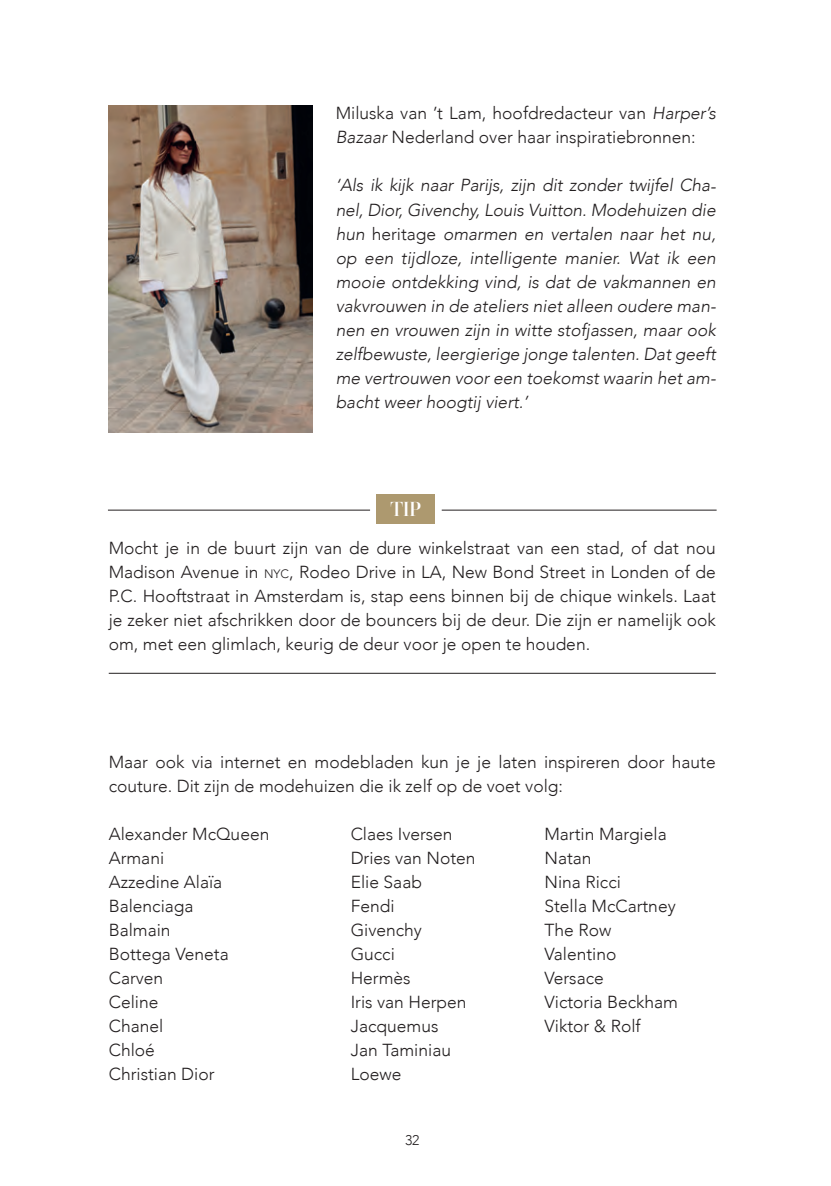
<style>
.page{position:relative;width:831px;height:1186px;background:#fff}
.page>*{position:absolute;margin:0;border:0;box-sizing:border-box;transform-origin:0 0}
.t1{font:20px "Ambroise Std";color:#fff}
.t2{font:300 17.4px/24px "Avenir";color:#231f20}
.t3{font:italic 300 17.4px/24px "Avenir";color:#231f20;text-align:justify}
.t4{font:300 14px "Avenir";color:#231f20}
.s1{font-style:italic}
.s2{font-style:normal}
.s3{font-size:12.2px}
</style>
<div class="page">
<hr style="left:109px;top:673px;width:606px;height:1px;background:#231f20">
<div style="left:376px;top:494px;width:59px;height:30px;background:#ad996f"></div>
<hr style="left:108px;top:510px;width:262px;height:1px;background:#231f20">
<hr style="left:441px;top:510px;width:275px;height:1px;background:#231f20">
<img style="left:109px;top:106px;width:204px;height:327px">
<p class="t2" style="left:335px;top:101px;width:381px">Miluska van ’t Lam, hoofdredacteur van <span class="s1">Harper’s<br>Bazaar</span> Nederland over haar inspiratiebronnen:</p>
<p class="t3" style="left:335px;top:173px;width:381px">‘Als ik kijk naar Parijs, zijn dit zonder twijfel Cha&shy;nel, Dior, Givenchy, Louis Vuitton. Modehuizen die hun <span class="s2">heritage</span> omarmen en vertalen naar het nu, op een tijdloze, intelligente manier. Wat ik een mooie ontdekking vind, is dat de vakmannen en vakvrouwen in de ateliers niet alleen oudere man&shy;nen en vrouwen zijn in witte stofjassen, maar ook zelfbewuste, leergierige jonge talenten. Dat geeft me vertrouwen voor een toekomst waarin het am&shy;bacht weer hoogtij viert.’</p>
<p class="t1" style="left:390px;top:496px;width:32px">TIP</p>
<p class="t2" style="left:109px;top:535px;width:608px;text-align:justify">Mocht je in de buurt zijn van de dure winkelstraat van een stad, of dat nou Madison Avenue in <span class="s3">nyc</span>, Rodeo Drive in LA, New Bond Street in Londen of de P.C. Hooftstraat in Amsterdam is, stap eens binnen bij de chique winkels. Laat je zeker niet afschrikken door de bouncers bij de deur. Die zijn er namelijk ook om, met een glimlach, keurig de deur voor je open te houden.</p>
<p class="t2" style="left:109px;top:750px;width:608px">Maar ook via internet en modebladen kun je je laten inspireren door haute couture. Dit zijn de modehuizen die ik zelf op de voet volg:</p>
<p class="t2" style="left:109px;top:822px;width:162px">Alexander McQueen<br>Armani<br>Azzedine Alaïa<br>Balenciaga<br>Balmain<br>Bottega Veneta<br>Carven<br>Celine<br>Chanel<br>Chloé<br>Christian Dior</p>
<p class="t2" style="left:350px;top:821px;width:126px">Claes Iversen<br>Dries van Noten<br>Elie Saab<br>Fendi<br>Givenchy<br>Gucci<br>Hermès<br>Iris van Herpen<br>Jacquemus<br>Jan Taminiau<br>Loewe</p>
<p class="t2" style="left:544px;top:821px;width:135px">Martin Margiela<br>Natan<br>Nina Ricci<br>Stella McCartney<br>The Row<br>Valentino<br>Versace<br>Victoria Beckham<br>Viktor &amp; Rolf</p>
<p class="t4" style="left:405px;top:1131px;width:16px">32</p>
</div>
